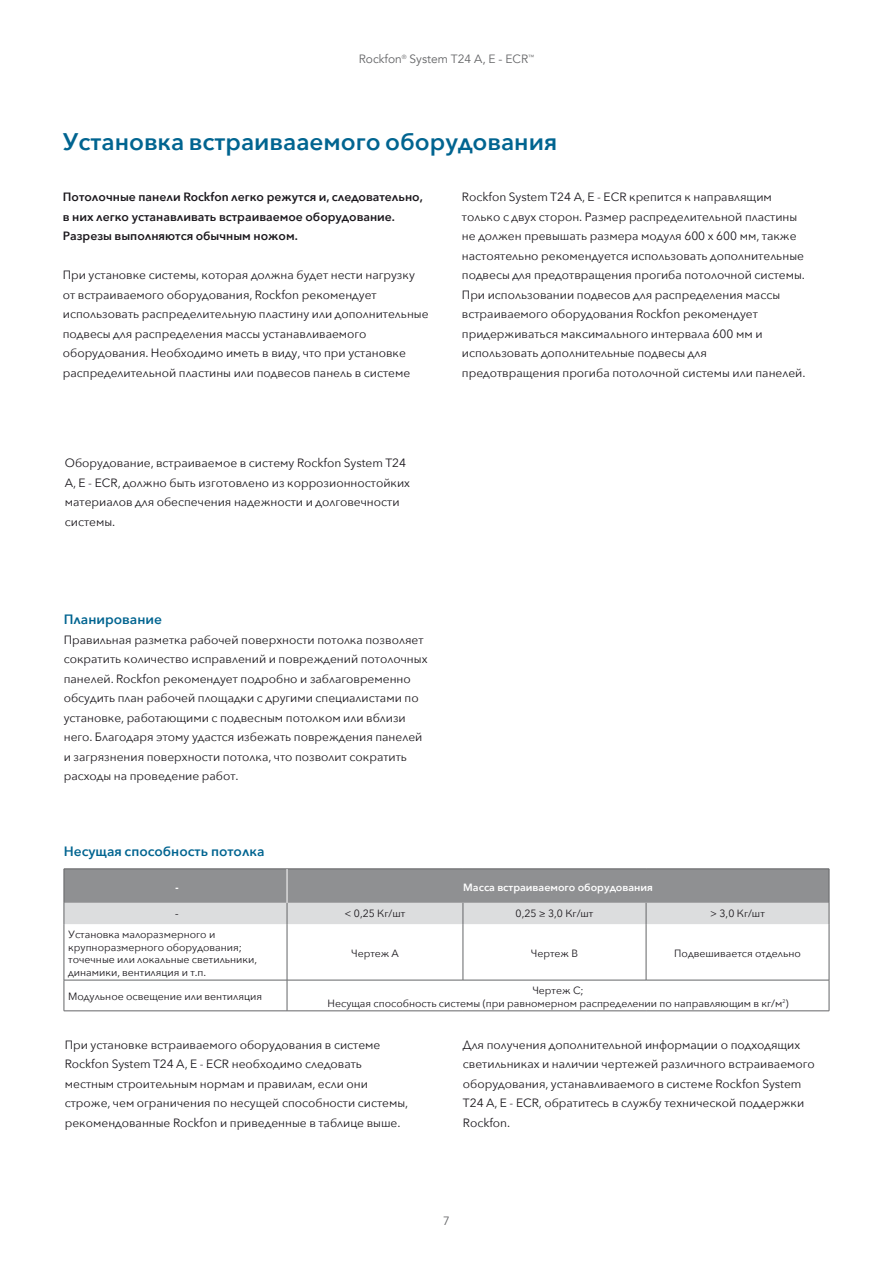
<style>
.page{position:relative;width:893px;height:1263px;background:#fff}
.page>*{position:absolute;margin:0;border:0;box-sizing:border-box;transform-origin:0 0}
.t1{font:600 24px "Avenir Next";color:#006490}
.t2{font:600 13.5px "Avenir Next";color:#006490}
.t3{font:12px/19.5px "Avenir Next";color:#1a171c}
.t4{font:600 12px/19.5px "Avenir Next";color:#1a171c}
.t5{font:12px "Avenir";color:#646567}
.t6{font:10.5px/12.6px "Avenir Next";color:#1a171c}
.t7{font:600 10.5px "Avenir Next";color:#fff}
.t8{font:900 10.5px "Avenir";color:#fff}
.t9{font:10.5px "Avenir";color:#1a171c}
</style>
<div class="page">
<hr style="left:829px;top:980px;width:1px;height:31px;background:#646567">
<hr style="left:64px;top:924px;width:1px;height:56px;background:#646567">
<hr style="left:287px;top:924px;width:1px;height:56px;background:#646567">
<hr style="left:463px;top:924px;width:1px;height:56px;background:#646567">
<hr style="left:646px;top:924px;width:1px;height:56px;background:#646567">
<hr style="left:829px;top:924px;width:1px;height:56px;background:#646567">
<hr style="left:64px;top:980px;width:223px;height:1px;background:#646567">
<hr style="left:64px;top:980px;width:1px;height:31px;background:#646567">
<hr style="left:287px;top:980px;width:176px;height:1px;background:#646567">
<hr style="left:287px;top:980px;width:1px;height:31px;background:#646567">
<hr style="left:463px;top:980px;width:183px;height:1px;background:#646567">
<hr style="left:646px;top:980px;width:183px;height:1px;background:#646567">
<hr style="left:64px;top:1010px;width:223px;height:1px;background:#646567">
<hr style="left:287px;top:1010px;width:176px;height:1px;background:#646567">
<hr style="left:463px;top:1010px;width:183px;height:1px;background:#646567">
<hr style="left:646px;top:1010px;width:183px;height:1px;background:#646567">
<hr style="left:64px;top:868px;width:223px;height:1px;background:#646567">
<hr style="left:287px;top:868px;width:176px;height:1px;background:#646567">
<hr style="left:463px;top:868px;width:183px;height:1px;background:#646567">
<hr style="left:646px;top:868px;width:183px;height:1px;background:#646567">
<svg style="left:64px;top:869px;width:766px;height:55px;background:#acadae"></svg>
<p class="t5" style="left:359px;top:52px;width:177px">Rockfon<sup>®</sup> System T24 A, E - ECR<sup>™</sup></p>
<h1 class="t1" style="left:63px;top:121px;width:495px">Установка встраиваaемого оборудования</h1>
<p class="t4" style="left:63px;top:187px;width:361px">Потолочные панели Rockfon легко режутся и, следовательно, в них легко устанавливать встраиваемое оборудование.<br>Разрезы выполняются обычным ножом.</p>
<p class="t3" style="left:63px;top:265px;width:367px">При установке системы, которая должна будет нести нагрузку от встраиваемого оборудования, Rockfon рекомендует использовать распределительную пластину или дополнительные подвесы для распределения массы устанавливаемого оборудования. Необходимо иметь в виду, что при установке распределительной пластины или подвесов панель в системе</p>
<p class="t3" style="left:65px;top:453px;width:347px">Оборудование, встраиваемое в систему Rockfon System T24<br>A, E - ECR, должно быть изготовлено из коррозионностойких материалов для обеспечения надежности и долговечности системы.</p>
<p class="t3" style="left:462px;top:187px;width:345px">Rockfon System T24 А, Е - ECR крепится к направлящим только с двух сторон. Размер распределительной пластины не должен превышать размера модуля 600 x 600 мм, также настоятельно рекомендуется использовать дополнительные подвесы для предотвращения прогиба потолочной системы.<br>При использовании подвесов для распределения массы встраиваемого оборудования Rockfon рекомендует придерживаться максимального интервала 600 мм и использовать дополнительные подвесы для предотвращения прогиба потолочной системы или панелей.</p>
<p class="t2" style="left:64px;top:608px;width:100px">Планирование</p>
<p class="t3" style="left:64px;top:629px;width:365px">Правильная разметка рабочей поверхности потолка позволяет сократить количество исправлений и повреждений потолочных панелей. Rockfon рекомендует подробно и заблаговременно обсудить план рабочей площадки с другими специалистами по установке, работающими с подвесным потолком или вблизи него. Благодаря этому удастся избежать повреждения панелей и загрязнения поверхности потолка, что позволит сократить расходы на проведение работ.</p>
<p class="t2" style="left:64px;top:839px;width:202px">Несущая способность потолка</p>
<p class="t8" style="left:175px;top:878px;width:5px">-</p>
<p class="t7" style="left:463px;top:878px;width:191px">Масса встраиваемого оборудования</p>
<p class="t9" style="left:175px;top:907px;width:5px">-</p>
<p class="t6" style="left:345px;top:906px;width:62px">&lt; 0,25 Кг/шт</p>
<p class="t6" style="left:516px;top:906px;width:79px">0,25 ≥ 3,0 Кг/шт</p>
<p class="t6" style="left:710px;top:906px;width:56px">&gt; 3,0 Кг/шт</p>
<p class="t6" style="left:68px;top:928px;width:191px">Установка малоразмерного и крупноразмерного оборудования; точечные или локальные светильники, динамики, вентиляция и т.п.</p>
<p class="t6" style="left:351px;top:946px;width:49px">Чертеж A</p>
<p class="t6" style="left:531px;top:946px;width:49px">Чертеж B</p>
<p class="t6" style="left:674px;top:946px;width:128px">Подвешивается отдельно</p>
<p class="t6" style="left:68px;top:990px;width:195px">Модульное освещение или вентиляция</p>
<p class="t6" style="left:328px;top:983px;width:462px;text-align:center">Чертеж C;<br>Несущая способность системы (при равномерном распределении по направляющим в кг/м<sup>2</sup>)</p>
<p class="t3" style="left:65px;top:1034px;width:345px">При установке встраиваемого оборудования в системе Rockfon System T24 A, E - ECR необходимо следовать местным строительным нормам и правилам, если они строже, чем ограничения по несущей способности системы, рекомендованные Rockfon и приведенные в таблице выше.</p>
<p class="t3" style="left:463px;top:1034px;width:353px">Для получения дополнительной информации о подходящих светильниках и наличии чертежей различного встраиваемого оборудования, устанавливаемого в системе Rockfon System T24 A, E - ECR, обратитесь в службу технической поддержки Rockfon.</p>
<p class="t5" style="left:443px;top:1213px;width:8px">7</p>
</div>
